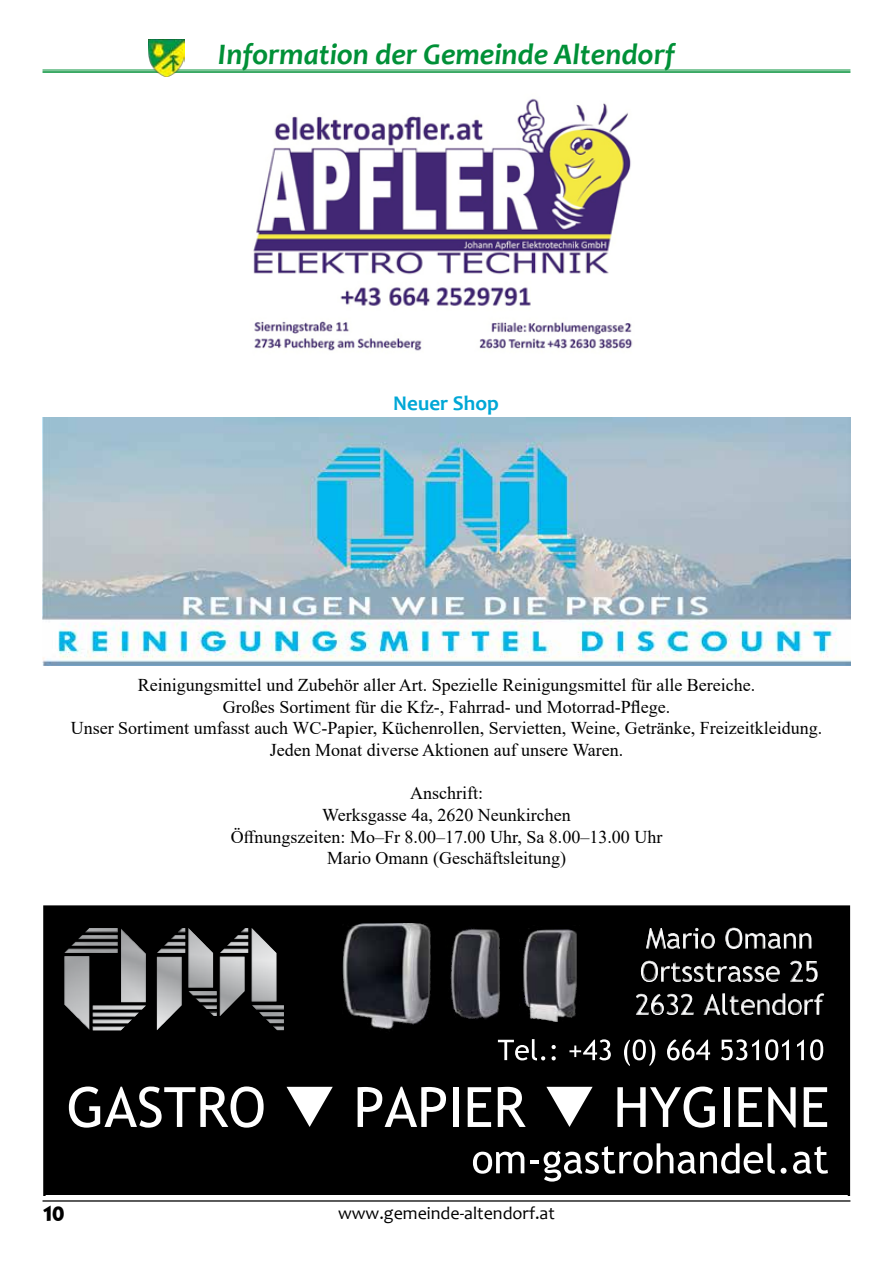
<style>
.page{position:relative;width:893px;height:1263px;background:#fff}
.page>*{position:absolute;margin:0;border:0;box-sizing:border-box;transform-origin:0 0}
.t1{font:italic 700 30px "Candara";color:#009037}
.t2{font:700 21px "Candara";color:#00a7d6}
.t3{font:18px/21.6px "Times New Roman";color:#000;text-align:center}
.t4{font:18px "Candara";color:#000}
.t5{font:18px "Kabana Bold Plain";color:#000}
</style>
<div class="page">
<hr style="left:43px;top:70px;width:807px;height:1px;background:#009037">
<hr style="left:43px;top:71px;width:807px;height:2px;background:#009037">
<img style="left:149px;top:40px;width:36px;height:36px">
<hr style="left:43px;top:1200px;width:807px;height:1px;background:#000">
<img style="left:253px;top:98px;width:380px;height:253px">
<div style="left:43px;top:906px;width:807px;height:289px;background:#000"></div>
<svg style="left:69px;top:1086px;width:195px;height:42px"></svg>
<svg style="left:287px;top:1087px;width:46px;height:40px"></svg>
<svg style="left:358px;top:1087px;width:88px;height:40px"></svg>
<div style="left:453px;top:1087px;width:6px;height:40px;background:#fff"></div>
<svg style="left:468px;top:1087px;width:23px;height:40px"></svg>
<svg style="left:498px;top:1087px;width:28px;height:40px"></svg>
<svg style="left:546px;top:1087px;width:47px;height:40px"></svg>
<svg style="left:617px;top:1086px;width:98px;height:42px"></svg>
<div style="left:724px;top:1087px;width:5px;height:40px;background:#fff"></div>
<svg style="left:738px;top:1087px;width:24px;height:40px"></svg>
<svg style="left:768px;top:1087px;width:28px;height:40px"></svg>
<svg style="left:804px;top:1087px;width:23px;height:40px"></svg>
<svg style="left:64px;top:928px;width:82px;height:102px;background:#050505"></svg>
<svg style="left:157px;top:928px;width:127px;height:102px;background:#070707"></svg>
<img style="left:65px;top:956px;width:24px;height:74px">
<img style="left:121px;top:929px;width:25px;height:73px">
<img style="left:157px;top:957px;width:25px;height:73px">
<img style="left:252px;top:928px;width:24px;height:73px">
<img style="left:188px;top:928px;width:25px;height:59px">
<img style="left:220px;top:957px;width:24px;height:59px">
<img style="left:64px;top:928px;width:54px;height:25px">
<img style="left:93px;top:1005px;width:53px;height:25px">
<img style="left:157px;top:928px;width:28px;height:25px">
<img style="left:189px;top:991px;width:28px;height:25px">
<img style="left:220px;top:928px;width:28px;height:25px">
<img style="left:252px;top:1005px;width:32px;height:25px">
<svg style="left:666px;top:928px;width:49px;height:21px"></svg>
<svg style="left:742px;top:928px;width:69px;height:21px"></svg>
<svg style="left:658px;top:961px;width:122px;height:21px"></svg>
<svg style="left:790px;top:961px;width:16px;height:21px"></svg>
<svg style="left:636px;top:994px;width:57px;height:21px"></svg>
<svg style="left:703px;top:993px;width:121px;height:22px"></svg>
<img style="left:646px;top:928px;width:20px;height:21px">
<img style="left:667px;top:933px;width:13px;height:16px">
<img style="left:683px;top:933px;width:9px;height:15px">
<img style="left:693px;top:928px;width:5px;height:20px">
<img style="left:701px;top:933px;width:14px;height:16px">
<img style="left:725px;top:928px;width:17px;height:21px">
<img style="left:745px;top:933px;width:20px;height:15px">
<img style="left:768px;top:933px;width:13px;height:16px">
<img style="left:784px;top:933px;width:12px;height:15px">
<img style="left:799px;top:933px;width:12px;height:15px">
<img style="left:641px;top:961px;width:17px;height:21px">
<img style="left:661px;top:966px;width:9px;height:15px">
<img style="left:671px;top:962px;width:10px;height:20px">
<img style="left:682px;top:966px;width:10px;height:16px">
<img style="left:694px;top:966px;width:10px;height:16px">
<img style="left:706px;top:962px;width:9px;height:20px">
<img style="left:718px;top:966px;width:23px;height:16px">
<img style="left:743px;top:966px;width:21px;height:16px">
<img style="left:766px;top:966px;width:14px;height:16px">
<img style="left:790px;top:961px;width:13px;height:20px">
<img style="left:806px;top:961px;width:12px;height:21px">
<img style="left:636px;top:994px;width:12px;height:20px">
<img style="left:651px;top:994px;width:13px;height:21px">
<img style="left:666px;top:994px;width:12px;height:21px">
<img style="left:681px;top:994px;width:12px;height:20px">
<img style="left:703px;top:994px;width:17px;height:20px">
<img style="left:722px;top:993px;width:5px;height:22px">
<img style="left:730px;top:995px;width:9px;height:20px">
<img style="left:741px;top:999px;width:14px;height:16px">
<img style="left:757px;top:999px;width:12px;height:15px">
<img style="left:772px;top:993px;width:13px;height:22px">
<img style="left:788px;top:999px;width:13px;height:16px">
<img style="left:804px;top:999px;width:9px;height:15px">
<img style="left:814px;top:993px;width:10px;height:21px">
<svg style="left:473px;top:1152px;width:51px;height:22px"></svg>
<svg style="left:530px;top:1143px;width:245px;height:38px"></svg>
<svg style="left:781px;top:1168px;width:6px;height:6px"></svg>
<svg style="left:793px;top:1146px;width:35px;height:28px"></svg>
<img style="left:342px;top:923px;width:93px;height:110px">
<svg style="left:498px;top:1039px;width:47px;height:21px"></svg>
<svg style="left:552px;top:1045px;width:4px;height:15px"></svg>
<svg style="left:569px;top:1039px;width:42px;height:21px"></svg>
<svg style="left:624px;top:1039px;width:31px;height:27px"></svg>
<svg style="left:667px;top:1039px;width:43px;height:21px"></svg>
<svg style="left:721px;top:1039px;width:38px;height:21px"></svg>
<svg style="left:765px;top:1039px;width:24px;height:21px"></svg>
<svg style="left:797px;top:1040px;width:7px;height:20px"></svg>
<svg style="left:810px;top:1039px;width:13px;height:21px"></svg>
<img style="left:520px;top:925px;width:59px;height:97px">
<img style="left:446px;top:922px;width:57px;height:99px">
<img style="left:42px;top:418px;width:808px;height:248px">
<h1 class="t1" style="left:218px;top:36px;width:458px">Information der Gemeinde Altendorf</h1>
<p class="t2" style="left:393px;top:390px;width:107px">Neuer Shop</p>
<p class="t3" style="left:71px;top:674px;width:753px">Reinigungsmittel und Zubehör aller Art. Spezielle Reinigungsmittel für alle Bereiche.<br>Großes Sortiment für die Kfz-, Fahrrad- und Motorrad-Pflege.<br>Unser Sortiment umfasst auch WC-Papier, Küchenrollen, Servietten, Weine, Getränke, Freizeitkleidung.<br>Jeden Monat diverse Aktionen auf unsere Waren.</p>
<p class="t3" style="left:231px;top:782px;width:433px">Anschrift:<br>Werksgasse 4a, 2620 Neunkirchen<br>Öffnungszeiten: Mo–Fr 8.00–17.00 Uhr, Sa 8.00–13.00 Uhr Mario Omann (Geschäftsleitung)</p>
<p class="t5" style="left:43px;top:1201px;width:24px">10</p>
<p class="t4" style="left:338px;top:1201px;width:218px">www.gemeinde-altendorf.at</p>
</div>
